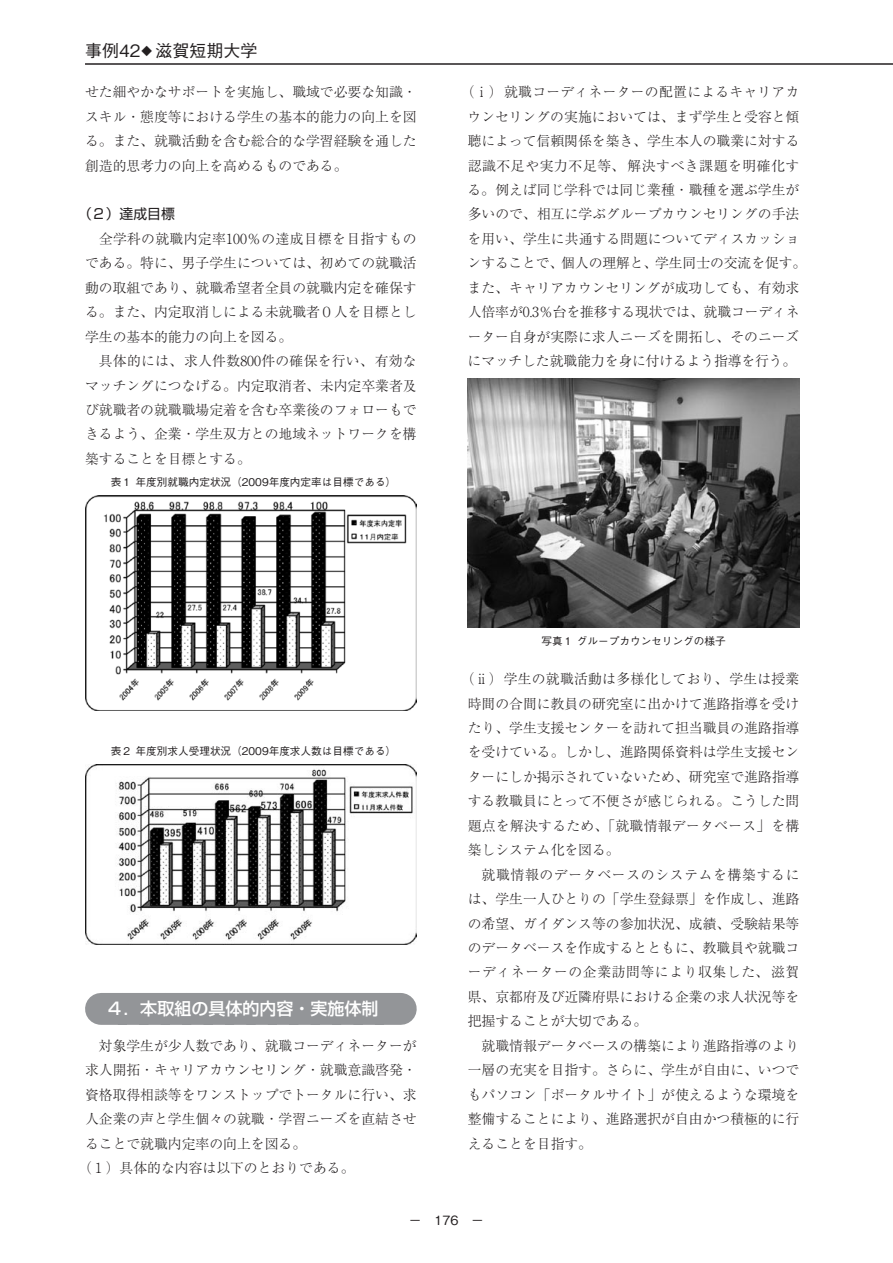
<style>
.page{position:relative;width:893px;height:1263px;background:#fff}
.page>*{position:absolute;margin:0;border:0;box-sizing:border-box;transform-origin:0 0}
.t1{font:500 16.95px "Shin Go Pro";color:#fff}
.t2{font:500 16.95px "Gothic BBB Pro";color:#231f20}
.t3{font:300 13.8px/24.5px "Ryumin Pro";color:#231f20;text-align:justify}
.t4{font:13.8px "Shin Go Pro";color:#231f20}
.t5{font:500 12.75px "Gothic BBB Pro";color:#231f20}
.t6{font:500 10.65px "Gothic BBB Pro";color:#231f20}
.s1{font-size:10.65px}
</style>
<div class="page">
<hr style="left:85px;top:64px;width:808px;height:1px;background:#231f20">
<div style="left:101px;top:993px;width:300px;height:32px;background:#939598"></div>
<img style="left:85px;top:495px;width:332px;height:215px">
<img style="left:85px;top:764px;width:332px;height:180px">
<img style="left:468px;top:378px;width:331px;height:249px">
<p class="t2" style="left:85px;top:38px;width:174px">事例42<span class="s1">◆</span> 滋賀短期大学</p>
<p class="t3" style="left:85px;top:79px;width:333px">せた細やかなサポートを実施し、職域で必要な知識・スキル・態度等における学生の基本的能力の向上を図る。また、就職活動を含む総合的な学習経験を通した創造的思考力の向上を高めるものである。</p>
<p class="t4" style="left:78px;top:203px;width:98px">（２）達成目標</p>
<p class="t3" style="left:85px;top:225px;width:333px;text-indent:14px">全学科の就職内定率100％の達成目標を目指すものである。特に、男子学生については、初めての就職活動の取組であり、就職希望者全員の就職内定を確保する。また、内定取消しによる未就職者０人を目標とし学生の基本的能力の向上を図る。</p>
<p class="t3" style="left:85px;top:348px;width:333px;text-indent:14px">具体的には、求人件数800件の確保を行い、有効なマッチングにつなげる。内定取消者、未内定卒業者及び就職者の就職職場定着を含む卒業後のフォローもできるよう、企業・学生双方との地域ネットワークを構築することを目標とする。</p>
<p class="t6" style="left:111px;top:473px;width:287px">表１ 年度別就職内定状況（2009年度内定率は目標である）</p>
<p class="t3" style="left:461px;top:79px;width:347px;text-align:center">（ⅰ）就職コーディネーターの配置によるキャリアカウンセリングの実施においては、まず学生と受容と傾聴によって信頼関係を築き、学生本人の職業に対する認識不足や実力不足等、解決すべき課題を明確化する。例えば同じ学科では同じ業種・職種を選ぶ学生が多いので、相互に学ぶグループカウンセリングの手法を用い、学生に共通する問題についてディスカッションすることで、個人の理解と、学生同士の交流を促す。また、キャリアカウンセリングが成功しても、有効求人倍率が0.3％台を推移する現状では、就職コーディネーター自身が実際に求人ニーズを開拓し、そのニーズにマッチした就職能力を身に付けるよう指導を行う。</p>
<p class="t6" style="left:111px;top:742px;width:287px">表２ 年度別求人受理状況（2009年度求人数は目標である）</p>
<p class="t1" style="left:106px;top:995px;width:274px">４．本取組の具体的内容・実施体制</p>
<p class="t3" style="left:99px;top:1032px;width:319px">対象学生が少人数であり、就職コーディネーターが</p>
<p class="t3" style="left:85px;top:1057px;width:333px">求人開拓・キャリアカウンセリング・就職意識啓発・</p>
<p class="t3" style="left:85px;top:1081px;width:333px">資格取得相談等をワンストップでトータルに行い、求</p>
<p class="t3" style="left:85px;top:1106px;width:333px">人企業の声と学生個々の就職・学習ニーズを直結させ</p>
<p class="t3" style="left:85px;top:1130px;width:223px">ることで就職内定率の向上を図る。</p>
<p class="t3" style="left:78px;top:1154px;width:278px">（１）具体的な内容は以下のとおりである。</p>
<p class="t6" style="left:541px;top:632px;width:186px">写真１ グループカウンセリングの様子</p>
<p class="t3" style="left:468px;top:665px;width:333px;text-indent:-7px">（ⅱ）学生の就職活動は多様化しており、学生は授業時間の合間に教員の研究室に出かけて進路指導を受けたり、学生支援センターを訪れて担当職員の進路指導を受けている。しかし、進路関係資料は学生支援センターにしか掲示されていないため、研究室で進路指導する教職員にとって不便さが感じられる。こうした問題点を解決するため、「就職情報データベース」を構築しシステム化を図る。</p>
<p class="t3" style="left:468px;top:861px;width:333px;text-indent:14px">就職情報のデータベースのシステムを構築するには、学生一人ひとりの「学生登録票」を作成し、進路の希望、ガイダンス等の参加状況、成績、受験結果等のデータベースを作成するとともに、教職員や就職コーディネーターの企業訪問等により収集した、滋賀県、京都府及び近隣府県における企業の求人状況等を把握することが大切である。</p>
<p class="t3" style="left:468px;top:1032px;width:333px;text-indent:14px">就職情報データベースの構築により進路指導のより一層の充実を目指す。さらに、学生が自由に、いつでもパソコン「ポータルサイト」が使えるような環境を整備することにより、進路選択が自由かつ積極的に行えることを目指す。</p>
<p class="t5" style="left:409px;top:1210px;width:77px">－　176　－</p>
</div>
